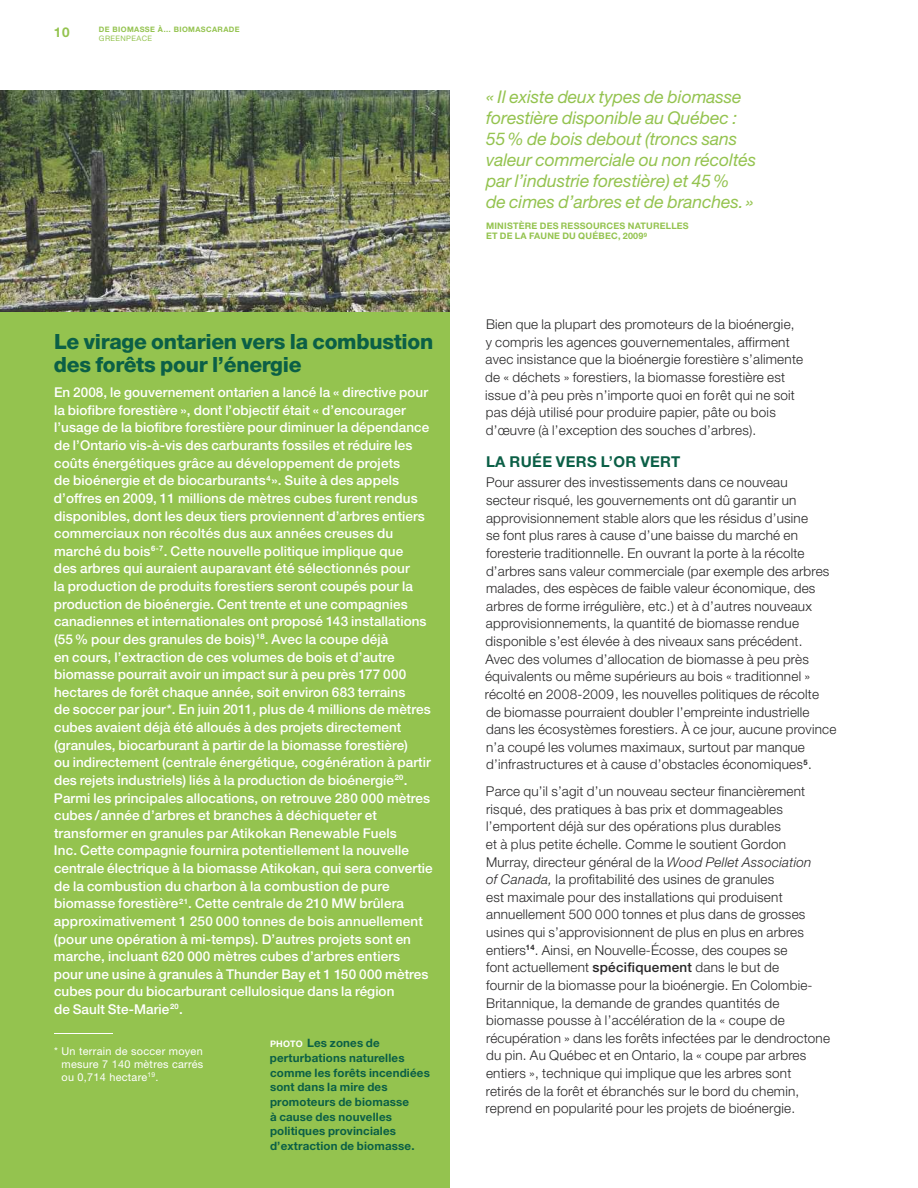
<style>
.page{position:relative;width:918px;height:1188px;background:#fff}
.page>*{position:absolute;margin:0;border:0;box-sizing:border-box;transform-origin:0 0}
.t1{font:800 21px/22.5px "Helvetica Neue LT Std";letter-spacing:-.015em;color:#0b5f46}
.t2{font:italic 17.55px/21px "Helvetica Neue LT Std";letter-spacing:-.005em;color:#94c34f}
.t3{font:700 15px "Helvetica Neue LT Std";letter-spacing:.025em;color:#0b5f46}
.t4{font:300 13.5px/17.7px "Helvetica Neue LT Std";letter-spacing:.015em;color:#272627}
.t5{font:500 13.5px/17.7px "Helvetica Neue LT Std";letter-spacing:.005em;color:#fff}
.t6{font:700 13.5px "Helvetica Neue LT Std";color:#94c34f}
.t7{font:700 11.55px/14.5px "Helvetica Neue LT Std";letter-spacing:.015em;color:#0b5f46}
.t8{font:10.8px/12.8px "Helvetica Neue LT Std";letter-spacing:.025em;color:#fff;text-align:justify}
.t9{font:700 9px/10.5px "Helvetica Neue LT Std";letter-spacing:.025em;color:#94c34f}
.t10{font:700 7.5px "Helvetica Neue LT Std";letter-spacing:.05em;color:#94c34f}
.t11{font:7.5px "Helvetica Neue LT Std";letter-spacing:.05em;color:#94c34f}
.s1{font-size:9px;color:#fff}
.s2{font-style:italic}
.s3{font-weight:500}
</style>
<div class="page">
<img style="left:0;top:90px;width:450px;height:222px">
<div style="left:0;top:312px;width:450px;height:876px;background:#94c34f"></div>
<hr style="left:54px;top:1034px;width:59px;height:1px;background:#fff">
<p class="t6" style="left:54px;top:27px;width:17px">10</p>
<p class="t10" style="left:99px;top:27px;width:142px">DE BIOMASSE À… BIOMASCARADE</p>
<p class="t11" style="left:99px;top:35px;width:55px">GREENPEACE</p>
<h1 class="t1" style="left:54px;top:333px;width:381px">Le virage ontarien vers la combustion des forêts pour l’énergie</h1>
<p class="t5" style="left:54px;top:385px;width:380px">En 2008, le gouvernement ontarien a lancé la « directive pour la biofibre forestière », dont l’objectif était « d’encourager l’usage de la biofibre forestière pour diminuer la dépendance de l’Ontario vis-à-vis des carburants fossiles et réduire les coûts énergétiques grâce au développement de projets<br>de bioénergie et de biocarburants<sup>4</sup>». Suite à des appels d’offres en 2009, 11 millions de mètres cubes furent rendus disponibles, dont les deux tiers proviennent d’arbres entiers commerciaux non récoltés dus aux années creuses du marché du bois<sup>6-7</sup>. Cette nouvelle politique implique que<br>des arbres qui auraient auparavant été sélectionnés pour<br>la production de produits forestiers seront coupés pour la production de bioénergie. Cent trente et une compagnies canadiennes et internationales ont proposé 143 installations (55 % pour des granules de bois)<sup>18</sup>. Avec la coupe déjà<br>en cours, l’extraction de ces volumes de bois et d’autre biomasse pourrait avoir un impact sur à peu près 177 000 hectares de forêt chaque année, soit environ 683 terrains<br>de soccer par jour*. En juin 2011, plus de 4 millions de mètres cubes avaient déjà été alloués à des projets directement (granules, biocarburant à partir de la biomasse forestière)<br>ou indirec tement (centrale énergétique, cogénération à partir des rejets industriels) liés à la production de bioénergie<sup>20</sup>.<br>Parmi les principales allocations, on retrouve 280 000 mètres cubes/année d’arbres et branches à déchiqueter et<br>trans former en granules par Atikokan Renewable Fuels<br>Inc. Cette compagnie fournira potentiellement la nouvelle centrale électrique à la biomasse Atikokan, qui sera convertie de la combustion du charbon à la combustion de pure biomasse forestière<sup>21</sup>. Cette centrale de 210 MW brûlera approxima tive ment 1 250 000 tonnes de bois annuellement (pour une opération à mi-temps). D’autres projets sont en marche, incluant 620 000 mètres cubes d’arbres entiers<br>pour une usine à granules à Thunder Bay et 1 150 000 mètres cubes pour du biocarburant cellulosique dans la région<br>de Sault Ste-Marie<sup>20</sup>.</p>
<p class="t7" style="left:270px;top:1037px;width:161px"><span class="s1">PHOTO</span> Les zones de perturbations naturelles comme les forêts incendiées sont dans la mire des promoteurs de biomasse<br>à cause des nouvelles politiques provinciales d’extraction de biomasse.</p>
<p class="t8" style="left:62px;top:1046px;width:143px;text-indent:-8px">* Un terrain de soccer moyen mesure 7 140 mètres carrés ou 0,714 hectare<sup>19</sup>.</p>
<p class="t2" style="left:486px;top:88px;width:272px">« Il existe deux types de biomasse forestière disponible au Québec :<br>55 % de bois debout (troncs sans valeur commerciale ou non récoltés par l’industrie forestière) et 45 %<br>de cimes d’arbres et de branches.»</p>
<p class="t9" style="left:486px;top:221px;width:204px">MINISTÈRE DES RESSOURCES NATURELLES<br>ET DE LA FAUNE DU QUÉBEC, 2009<sup>9</sup></p>
<p class="t4" style="left:485px;top:317px;width:320px">Bien que la plupart des promoteurs de la bioénergie, y compris les agences gouvernementales, affirment avec insistance que la bioénergie forestière s’alimente de « déchets » forestiers, la biomasse forestière est issue d’à peu près n’importe quoi en forêt qui ne soit pas déjà utilisé pour produire papier, pâte ou bois d’œuvre (à l’exception des souches d’arbres).</p>
<p class="t3" style="left:486px;top:456px;width:196px">LA RUÉE VERS L’OR VERT</p>
<p class="t4" style="left:485px;top:475px;width:353px">Pour assurer des investissements dans ce nouveau<br>secteur risqué, les gouvernements ont dû garantir un approvisionnement stable alors que les résidus d’usine<br>se font plus rares à cause d’une baisse du marché en foresterie traditionnelle. En ouvrant la porte à la récolte d’arbres sans valeur commerciale (par exemple des arbres malades, des espèces de faible valeur économique, des arbres de forme irrégulière, etc.) et à d’autres nouveaux approvisionnements, la quantité de biomasse rendue disponible s’est élevée à des niveaux sans précédent.<br>Avec des volumes d’allocation de biomasse à peu près équivalents ou même supérieurs au bois « traditionnel » récolté en 2008-2009, les nouvelles politiques de récolte de biomasse pourraient doubler l’empreinte industrielle dans les écosystèmes forestiers. À ce jour, aucune province n’a coupé les volumes maximaux, surtout par manque d’infrastructures et à cause d’obstacles économiques<sup>5</sup>.</p>
<p class="t4" style="left:486px;top:784px;width:346px">Parce qu’il s’agit d’un nouveau secteur financièrement risqué, des pratiques à bas prix et dommageables l’emportent déjà sur des opérations plus durables<br>et à plus petite échelle. Comme le soutient Gordon Murray, directeur général de la <span class="s2">Wood Pellet Association<br>of Canada,</span> la profitabilité des usines de granules<br>est maximale pour des installations qui produisent annuellement 500 000 tonnes et plus dans de grosses usines qui s’approvisionnent de plus en plus en arbres entiers<sup>14</sup>. Ainsi, en Nouvelle-Écosse, des coupes se<br>font actuellement <span class="s3">spécifiquement</span> dans le but de<br>fournir de la biomasse pour la bioénergie. En Colombie-Britannique, la demande de grandes quantités de biomasse pousse à l’accélération de la « coupe de récupération » dans les forêts infectées par le dendroctone du pin. Au Québec et en Ontario, la « coupe par arbres entiers », technique qui implique que les arbres sont retirés de la forêt et ébranchés sur le bord du chemin, reprend en popularité pour les projets de bioénergie.</p>
</div>
